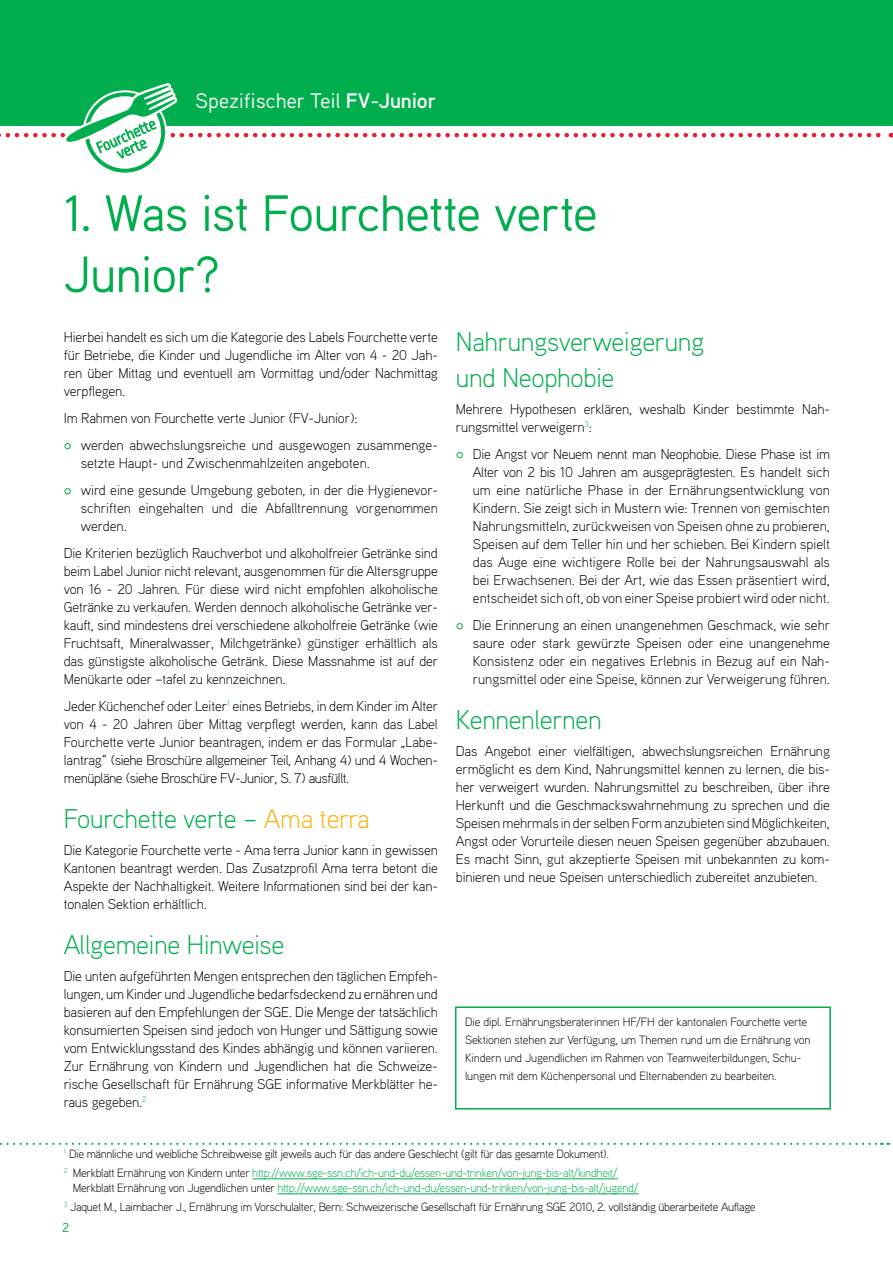
<style>
.page{position:relative;width:893px;height:1263px;background:#fff}
.page>*{position:absolute;margin:0;border:0;box-sizing:border-box;transform-origin:0 0}
.t1{font:51px/61.2px "Aaux Pro OT";letter-spacing:-.035em;color:#00ae4d}
.t2{font:300 27px/36px "Aaux Pro OT";letter-spacing:-.01em;color:#00ae4d}
.t3{font:21px "Aaux Pro OT";letter-spacing:-.01em;color:#fff}
.t4{font:300 14.25px/18px "Aaux Pro OT";letter-spacing:-.01em;color:#000;text-align:justify}
.t5{font:13.05px "Aaux Pro OT";color:#00ae4d}
.t6{font:300 12px/18px "Aaux Pro OT";letter-spacing:-.025em;color:#000}
.s1{font-weight:700}
.s2{font-size:18px;color:#00ae4d}
.s3{color:#fcb116}
.s4{color:#00ae4d}
</style>
<div class="page">
<hr style="left:252px;top:1178px;width:366px;height:1px;background:#00ae4d">
<hr style="left:277px;top:1193px;width:362px;height:1px;background:#00ae4d">
<div style="left:455px;top:1006px;width:376px;height:103px;border:2px solid #00ae4d"></div>
<svg style="left:0;top:1143px;width:891px;height:2px"></svg>
<div style="left:0;top:0;width:893px;height:126px;background:#00ae4d"></div>
<svg style="left:0;top:83px;width:892px;height:90px"></svg>
<h3 class="t3" style="left:195px;top:87px;width:242px">Spezifischer Teil <span class="s1">FV-Junior</span></h3>
<h1 class="t1" style="left:64px;top:181px;width:536px">1. Was ist Fourchette verte<br>Junior?</h1>
<p class="t4" style="left:64px;top:328px;width:376px">Hierbei handelt es sich um die Kategorie des Labels Fourchette verte für Betriebe, die Kinder und Jugendliche im Alter von 4 - 20 Jah&shy;ren über Mittag und eventuell am Vormittag und/oder Nachmittag verpflegen.</p>
<p class="t4" style="left:64px;top:409px;width:295px">Im Rahmen von Fourchette verte Junior (FV-Junior):</p>
<p class="t4" style="left:81px;top:436px;width:359px;text-indent:-17px"><span class="s2">•</span> werden abwechslungsreiche und ausgewogen zusammenge&shy;setzte Haupt- und Zwischenmahlzeiten angeboten.</p>
<p class="t4" style="left:81px;top:481px;width:359px;text-indent:-17px"><span class="s2">•</span> wird eine gesunde Umgebung geboten, in der die Hygienevor&shy;schriften eingehalten und die Abfalltrennung vorgenommen werden.</p>
<p class="t4" style="left:64px;top:544px;width:376px">Die Kriterien bezüglich Rauchverbot und alkoholfreier Getränke sind beim Label Junior nicht relevant, ausgenommen für die Altersgruppe von 16 - 20 Jahren. Für diese wird nicht empfohlen alkoholische Getränke zu verkaufen. Werden dennoch alkoholische Getränke ver&shy;kauft, sind mindestens drei verschiedene alkoholfreie Getränke (wie Fruchtsaft, Mineralwasser, Milchgetränke) günstiger erhältlich als das günstigste alkoholische Getränk. Diese Massnahme ist auf der Menükarte oder –tafel zu kennzeichnen.</p>
<p class="t4" style="left:64px;top:697px;width:376px">Jeder Küchenchef oder Leiter<sup>1</sup> eines Betriebs, in dem Kinder im Alter von 4 - 20 Jahren über Mittag verpflegt werden, kann das Label Fourchette verte Junior beantragen, indem er das Formular „Labe&shy;lantrag“ (siehe Broschüre allgemeiner Teil, Anhang 4) und 4 Wochen&shy;menüpläne (siehe Broschüre FV-Junior, S. 7) ausfüllt.</p>
<h2 class="t2" style="left:64px;top:800px;width:308px">Fourchette verte – <span class="s3">Ama terra</span></h2>
<p class="t4" style="left:64px;top:841px;width:376px">Die Kategorie Fourchette verte - Ama terra Junior kann in gewissen Kantonen beantragt werden. Das Zusatzprofil Ama terra betont die Aspekte der Nachhaltigkeit. Weitere Informationen sind bei der kan&shy;tonalen Sektion erhältlich.</p>
<h2 class="t2" style="left:64px;top:926px;width:222px">Allgemeine Hinweise</h2>
<p class="t4" style="left:64px;top:967px;width:376px">Die unten aufgeführten Mengen entsprechen den täglichen Empfeh&shy;lungen, um Kinder und Jugendliche bedarfsdeckend zu ernähren und basieren auf den Empfehlungen der SGE. Die Menge der tatsächlich konsumierten Speisen sind jedoch von Hunger und Sättigung sowie vom Entwicklungsstand des Kindes abhängig und können variieren.<br>Zur Ernährung von Kindern und Jugendlichen hat die Schweize&shy;rische Gesellschaft für Ernährung SGE informative Merkblätter he&shy;raus gegeben.<sup>2</sup></p>
<h2 class="t2" style="left:456px;top:323px;width:250px">Nahrungsverweigerung und Neophobie</h2>
<p class="t4" style="left:456px;top:400px;width:376px">Mehrere Hypothesen erklären, weshalb Kinder bestimmte Nah&shy;rungsmittel verweigern<sup>3</sup>:</p>
<p class="t4" style="left:473px;top:445px;width:359px;text-indent:-17px"><span class="s2">•</span> Die Angst vor Neuem nennt man Neophobie. Diese Phase ist im Alter von 2 bis 10 Jahren am ausgeprägtesten. Es handelt sich um eine natürliche Phase in der Ernährungsentwicklung von Kindern. Sie zeigt sich in Mustern wie: Trennen von gemischten Nahrungsmitteln, zurückweisen von Speisen ohne zu probieren, Speisen auf dem Teller hin und her schieben. Bei Kindern spielt das Auge eine wichtigere Rolle bei der Nahrungsauswahl als bei Erwachsenen. Bei der Art, wie das Essen präsentiert wird, entscheidet sich oft, ob von einer Speise probiert wird oder nicht.</p>
<p class="t4" style="left:473px;top:616px;width:359px;text-indent:-17px"><span class="s2">•</span> Die Erinnerung an einen unangenehmen Geschmack, wie sehr saure oder stark gewürzte Speisen oder eine unangenehme Konsistenz oder ein negatives Erlebnis in Bezug auf ein Nah&shy;rungsmittel oder eine Speise, können zur Verweigerung führen.</p>
<h2 class="t2" style="left:456px;top:701px;width:147px">Kennenlernen</h2>
<p class="t4" style="left:456px;top:742px;width:376px">Das Angebot einer vielfältigen, abwechslungsreichen Ernährung ermöglicht es dem Kind, Nahrungsmittel kennen zu lernen, die bis&shy;her verweigert wurden. Nahrungsmittel zu beschreiben, über ihre Herkunft und die Geschmackswahrnehmung zu sprechen und die Speisen mehrmals in der selben Form anzubieten sind Möglichkeiten, Angst oder Vorurteile diesen neuen Speisen gegenüber abzubauen.<br>Es macht Sinn, gut akzeptierte Speisen mit unbekannten zu kom&shy;binieren und neue Speisen unterschiedlich zubereitet anzubieten.</p>
<p class="t6" style="left:465px;top:1012px;width:347px">Die dipl. Ernährungsberaterinnen HF/FH der kantonalen Fourchette verte Sektionen stehen zur Verfügung, um Themen rund um die Ernährung von Kindern und Jugendlichen im Rahmen von Teamweiterbildungen, Schu&shy;lungen mit dem Küchenpersonal und Elternabenden zu bearbeiten.</p>
<p class="t6" style="left:64px;top:1144px;width:555px;line-height:19.2px"><sup>1</sup> Die männliche und weibliche Schreibweise gilt jeweils auch für das andere Geschlecht (gilt für das gesamte Dokument).<br><sup>2</sup> Merkblatt Ernährung von Kindern unter <span class="s4">http://www.sge-ssn.ch/ich-und-du/essen-und-trinken/von-jung-bis-alt/kindheit/</span></p>
<p class="t6" style="left:64px;top:1178px;width:693px;line-height:19.2px;text-indent:9px">Merkblatt Ernährung von Jugendlichen unter <span class="s4">http://www.sge-ssn.ch/ich-und-du/essen-und-trinken/von-jung-bis-alt/jugend/<br></span><sup>3</sup> Jaquet M., Laimbacher J., Ernährung im Vorschulalter, Bern: Schweizerische Gesellschaft für Ernährung SGE 2010, 2. vollständig überarbeitete Auflage</p>
<p class="t5" style="left:62px;top:1219px;width:9px">2</p>
</div>
